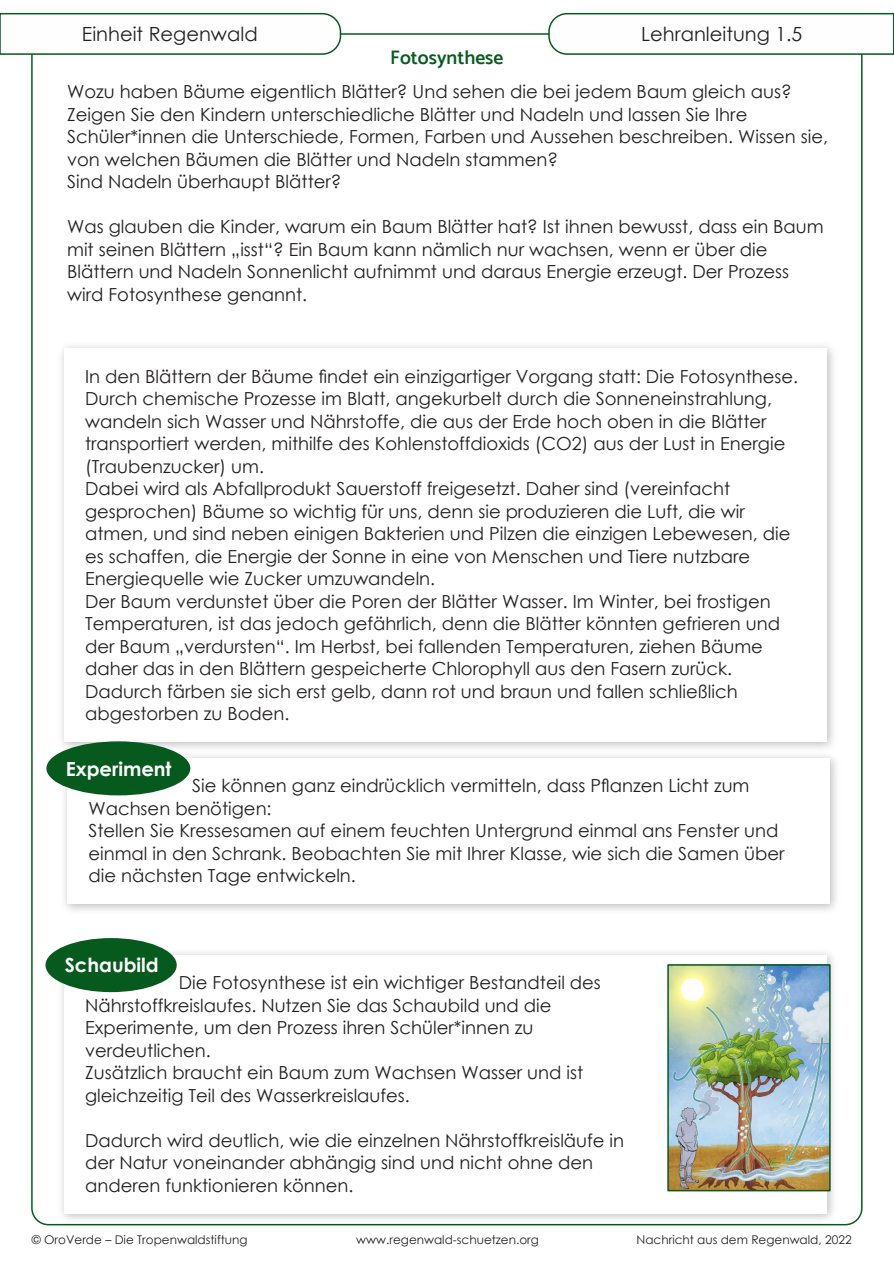
<style>
.page{position:relative;width:894px;height:1263px;background:#fff}
.page>*{position:absolute;margin:0;border:0;box-sizing:border-box;transform-origin:0 0}
.t1{font:19.5px "Century Gothic";color:#231f20}
.t2{font:700 19.5px "Century Gothic";color:#fefefe}
.t3{font:600 19.5px "Catamaran";color:#075a1e}
.t4{font:18px/22.5px "Century Gothic";color:#231f20}
.t5{font:12px "Century Gothic";color:#231f20}
</style>
<div class="page">
<svg style="left:0;top:12px;width:342px;height:44px"></svg>
<svg style="left:547px;top:12px;width:346px;height:44px"></svg>
<img style="left:60px;top:750px;width:776px;height:161px">
<div style="left:67px;top:758px;width:762px;height:146px;background:#fff"></div>
<img style="left:56px;top:947px;width:781px;height:277px">
<div style="left:64px;top:955px;width:762px;height:258px;background:#fff"></div>
<div style="left:45px;top:938px;width:132px;height:54px;background:#075a1e;border-radius:50%"></div>
<div style="left:46px;top:741px;width:144px;height:54px;background:#075a1e;border-radius:50%"></div>
<img style="left:670px;top:967px;width:157px;height:221px">
<div style="left:667px;top:964px;width:163px;height:227px;border:2px solid #075a1e"></div>
<p class="t1" style="left:82px;top:26px;width:177px">Einheit Regenwald</p>
<p class="t1" style="left:641px;top:26px;width:163px">Lehranleitung 1.5</p>
<p class="t3" style="left:390px;top:49px;width:115px">Fotosynthese</p>
<p class="t4" style="left:67px;top:82px;width:762px">Wozu haben Bäume eigentlich Blätter? Und sehen die bei jedem Baum gleich aus?<br>Zeigen Sie den Kindern unterschiedliche Blätter und Nadeln und lassen Sie Ihre Schüler*innen die Unterschiede, Formen, Farben und Aussehen beschreiben. Wissen sie, von welchen Bäumen die Blätter und Nadeln stammen?<br>Sind Nadeln überhaupt Blätter?</p>
<p class="t4" style="left:67px;top:217px;width:757px">Was glauben die Kinder, warum ein Baum Blätter hat? Ist ihnen bewusst, dass ein Baum mit seinen Blättern „isst“? Ein Baum kann nämlich nur wachsen, wenn er über die Blättern und Nadeln Sonnenlicht aufnimmt und daraus Energie erzeugt. Der Prozess wird Fotosynthese genannt.</p>
<p class="t4" style="left:85px;top:367px;width:714px">In den Blättern der Bäume findet ein einzigartiger Vorgang statt: Die Fotosynthese.<br>Durch chemische Prozesse im Blatt, angekurbelt durch die Sonneneinstrahlung, wandeln sich Wasser und Nährstoffe, die aus der Erde hoch oben in die Blätter transportiert werden, mithilfe des Kohlenstoffdioxids (CO2) aus der Lust in Energie (Traubenzucker) um.<br>Dabei wird als Abfallprodukt Sauerstoff freigesetzt. Daher sind (vereinfacht gesprochen) Bäume so wichtig für uns, denn sie produzieren die Luft, die wir atmen, und sind neben einigen Bakterien und Pilzen die einzigen Lebewesen, die es schaffen, die Energie der Sonne in eine von Menschen und Tiere nutzbare Energiequelle wie Zucker umzuwandeln.<br>Der Baum verdunstet über die Poren der Blätter Wasser. Im Winter, bei frostigen Temperaturen, ist das jedoch gefährlich, denn die Blätter könnten gefrieren und der Baum „verdursten“. Im Herbst, bei fallenden Temperaturen, ziehen Bäume daher das in den Blättern gespeicherte Chlorophyll aus den Fasern zurück.<br>Dadurch färben sie sich erst gelb, dann rot und braun und fallen schließlich abgestorben zu Boden.</p>
<p class="t2" style="left:66px;top:761px;width:107px">Experiment</p>
<p class="t4" style="left:88px;top:776px;width:697px;text-indent:104px">Sie können ganz eindrücklich vermitteln, dass Pflanzen Licht zum Wachsen benötigen:<br>Stellen Sie Kressesamen auf einem feuchten Untergrund einmal ans Fenster und einmal in den Schrank. Beobachten Sie mit Ihrer Klasse, wie sich die Samen über die nächsten Tage entwickeln.</p>
<p class="t2" style="left:65px;top:958px;width:95px">Schaubild</p>
<p class="t4" style="left:85px;top:973px;width:517px;text-indent:93px">Die Fotosynthese ist ein wichtiger Bestandteil des Nährstoffkreislaufes. Nutzen Sie das Schaubild und die Experimente, um den Prozess ihren Schüler*innen zu verdeutlichen.<br>Zusätzlich braucht ein Baum zum Wachsen Wasser und ist gleichzeitig Teil des Wasserkreislaufes.</p>
<p class="t4" style="left:85px;top:1131px;width:540px">Dadurch wird deutlich, wie die einzelnen Nährstoffkreisläufe in der Natur voneinander abhängig sind und nicht ohne den anderen funktionieren können.</p>
<p class="t5" style="left:32px;top:1235px;width:217px">© OroVerde – Die Tropenwaldstiftung</p>
<p class="t5" style="left:356px;top:1235px;width:184px">www.regenwald-schuetzen.org</p>
<p class="t5" style="left:636px;top:1235px;width:217px">Nachricht aus dem Regenwald, 2022</p>
</div>
